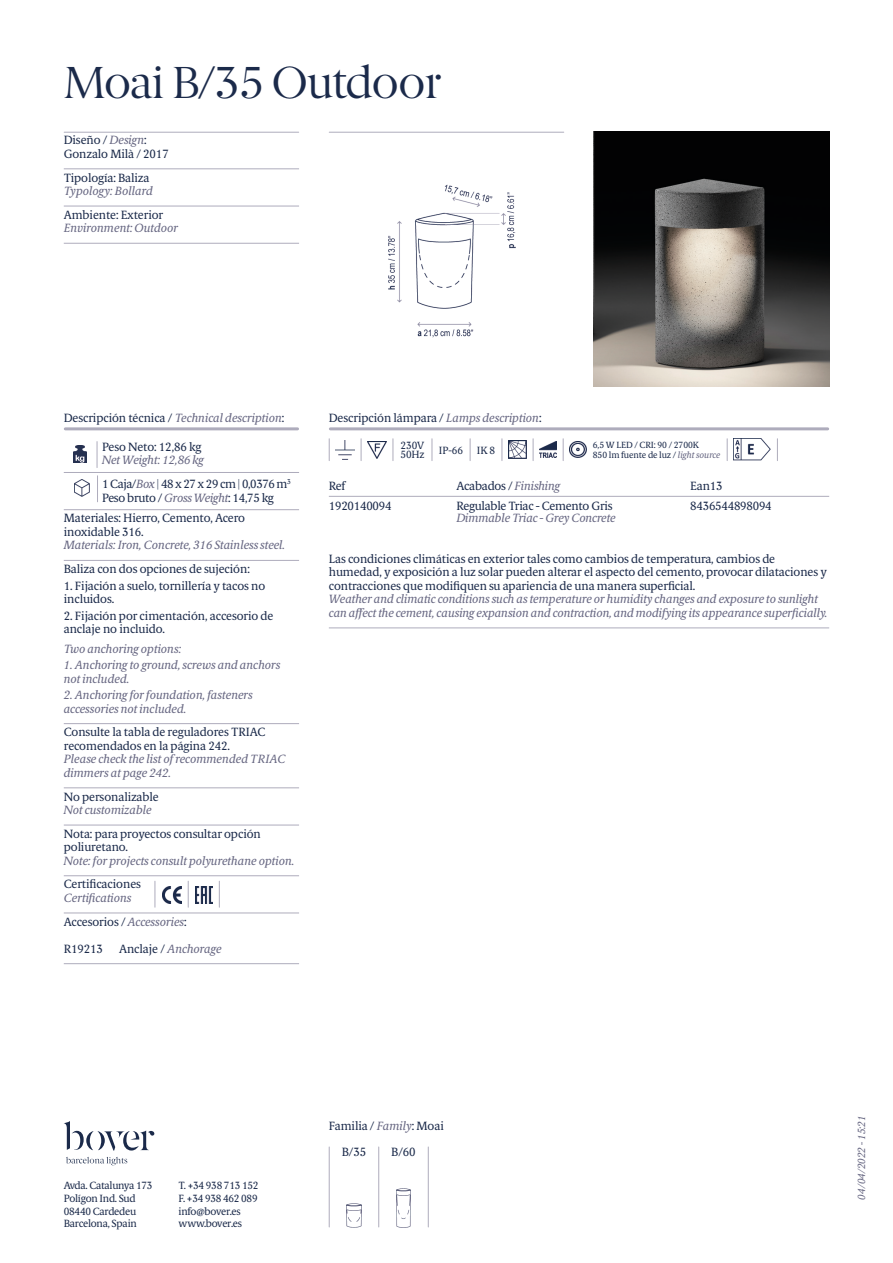
<style>
.page{position:relative;width:893px;height:1263px;background:#fff}
.page>*{position:absolute;margin:0;border:0;box-sizing:border-box;transform-origin:0 0}
.Nom{font:45px "Berlingske Serif";letter-spacing:-.025em;color:#1b2a4a}
.Text_línia_inferior{font:12px/13.5px "Berlingske Serif Tx";letter-spacing:-.01em;color:#1b2a4a}
.Text_línia_inferior-2{font:italic 12px/13.5px "Berlingske Serif Tx";letter-spacing:-.01em;color:#676782}
.Acabats{font:12px "Berlingske Serif Tx";letter-spacing:-.02em;color:#1b2a4a}
.Text_línia_inferior-3{font:12px/13.5px "Berlingske Serif Tx";letter-spacing:-.035em;color:#1b2a4a}
.Acabats-2{font:italic 12px "Berlingske Serif Tx";letter-spacing:-.02em;color:#676782}
.Info_tècnica{font:10.5px/12.8px "Berlingske Serif Tx";letter-spacing:-.025em;color:#1b2a4a}
.t1{font:italic 10.5px "Berlingske Serif Tx";letter-spacing:-.01em;color:#676782}
.Info_Bombeta{font:9px "Berlingske Serif Tx";letter-spacing:-.01em;color:#1b2a4a}
.s1{font-style:italic;color:#676782}
.s2{font-style:normal;color:#1b2a4a}
</style>
<div class="page">
<hr style="left:64px;top:168px;width:235px;height:1px;background:#aeacbc">
<hr style="left:64px;top:206px;width:235px;height:1px;background:#aeacbc">
<hr style="left:64px;top:243px;width:235px;height:1px;background:#aeacbc">
<hr style="left:64px;top:132px;width:235px;height:1px;background:#aeacbc">
<hr style="left:329px;top:132px;width:235px;height:1px;background:#aeacbc">
<img style="left:388px;top:184px;width:128px;height:154px">
<hr style="left:64px;top:472px;width:235px;height:1px;background:#aeacbc">
<hr style="left:64px;top:509px;width:235px;height:1px;background:#aeacbc">
<hr style="left:64px;top:560px;width:235px;height:1px;background:#aeacbc">
<hr style="left:64px;top:723px;width:235px;height:1px;background:#aeacbc">
<hr style="left:64px;top:787px;width:235px;height:1px;background:#aeacbc">
<hr style="left:64px;top:825px;width:235px;height:1px;background:#aeacbc">
<hr style="left:64px;top:875px;width:235px;height:1px;background:#aeacbc">
<hr style="left:64px;top:912px;width:235px;height:1px;background:#aeacbc">
<hr style="left:64px;top:963px;width:235px;height:1px;background:#aeacbc">
<img style="left:74px;top:446px;width:13px;height:17px">
<svg style="left:97px;top:442px;width:1px;height:26px"></svg>
<img style="left:74px;top:480px;width:15px;height:17px">
<svg style="left:97px;top:476px;width:1px;height:26px"></svg>
<svg style="left:155px;top:881px;width:1px;height:26px"></svg>
<img style="left:162px;top:886px;width:19px;height:17px">
<svg style="left:188px;top:881px;width:1px;height:26px"></svg>
<img style="left:195px;top:886px;width:17px;height:17px">
<svg style="left:219px;top:881px;width:1px;height:26px"></svg>
<hr style="left:330px;top:427px;width:498px;height:3px;background:#aeacbc">
<img style="left:509px;top:441px;width:17px;height:17px">
<svg style="left:470px;top:439px;width:1px;height:22px"></svg>
<svg style="left:502px;top:439px;width:1px;height:22px"></svg>
<svg style="left:432px;top:439px;width:1px;height:22px"></svg>
<svg style="left:393px;top:439px;width:1px;height:22px"></svg>
<svg style="left:329px;top:439px;width:1px;height:22px"></svg>
<svg style="left:361px;top:439px;width:1px;height:22px"></svg>
<img style="left:368px;top:441px;width:18px;height:17px">
<img style="left:336px;top:440px;width:18px;height:19px">
<svg style="left:533px;top:439px;width:1px;height:22px"></svg>
<svg style="left:727px;top:439px;width:1px;height:22px"></svg>
<img style="left:570px;top:441px;width:16px;height:17px">
<img style="left:540px;top:442px;width:16px;height:16px">
<svg style="left:563px;top:439px;width:1px;height:22px"></svg>
<hr style="left:65px;top:427px;width:233px;height:3px;background:#aeacbc">
<hr style="left:329px;top:1147px;width:1px;height:80px;background:#aeacbc">
<img style="left:347px;top:1203px;width:14px;height:24px">
<hr style="left:378px;top:1147px;width:1px;height:80px;background:#aeacbc">
<hr style="left:428px;top:1147px;width:1px;height:80px;background:#aeacbc">
<img style="left:396px;top:1188px;width:15px;height:39px">
<hr style="left:329px;top:627px;width:500px;height:1px;background:#aeacbc">
<svg style="left:777px;top:439px;width:1px;height:22px"></svg>
<img style="left:734px;top:439px;width:37px;height:21px">
<img style="left:594px;top:132px;width:235px;height:255px">
<svg style="left:66px;top:1157px;width:61px;height:8px"></svg>
<svg style="left:64px;top:1121px;width:90px;height:29px"></svg>
<hr style="left:329px;top:496px;width:500px;height:1px;background:#aeacbc">
<p class="Nom" style="left:64px;top:53px;width:379px">Moai B/35 Outdoor</p>
<p class="Text_línia_inferior" style="left:64px;top:133px;width:107px">Diseño / <span class="s1">Design</span>:<br>Gonzalo Milà / 2017</p>
<p class="Text_línia_inferior" style="left:64px;top:171px;width:91px">Tipología: Baliza<br><span class="s1">Typology: Bollard</span></p>
<p class="Text_línia_inferior-2" style="left:64px;top:208px;width:116px"><span class="s2">Ambiente: Exterior<br></span>Environment: Outdoor</p>
<p class="Text_línia_inferior" style="left:64px;top:411px;width:222px">Descripción técnica / <span class="s1">Technical description</span>:</p>
<p class="Text_línia_inferior-2" style="left:102px;top:440px;width:104px"><span class="s2">Peso Neto: 12,86 kg<br></span>Net Weight: 12,86 kg</p>
<p class="Text_línia_inferior-3" style="left:102px;top:477px;width:190px">1 Caja/<span class="s1">Box</span> | 48 x 27 x 29 cm | 0,0376 m<sup>3<br></sup>Peso bruto / <span class="s1">Gross Weight</span>: 14,75 kg</p>
<p class="Text_línia_inferior" style="left:64px;top:511px;width:223px">Materiales: Hierro, Cemento, Acero inoxidable 316.<br><span class="s1">Materials: Iron, Concrete, 316 Stainless steel.</span></p>
<p class="Text_línia_inferior" style="left:64px;top:562px;width:188px">Baliza con dos opciones de sujeción:</p>
<p class="Text_línia_inferior" style="left:64px;top:579px;width:203px">1. Fijación a suelo, tornillería y tacos no incluidos.</p>
<p class="Text_línia_inferior" style="left:64px;top:609px;width:211px">2. Fijación por cimentación, accesorio de anclaje no incluido.</p>
<p class="Text_línia_inferior-2" style="left:64px;top:642px;width:119px">Two anchoring options:</p>
<p class="Text_línia_inferior-2" style="left:64px;top:658px;width:218px">1. Anchoring to ground, screws and anchors not included.</p>
<p class="Text_línia_inferior-2" style="left:64px;top:688px;width:191px">2. Anchoring for foundation, fasteners accessories not included.</p>
<p class="Text_línia_inferior" style="left:64px;top:725px;width:223px">Consulte la tabla de reguladores TRIAC recomendados en la página 242.<br><span class="s1">Please check the list of recommended TRIAC dimmers at page 242.</span></p>
<p class="Text_línia_inferior" style="left:64px;top:790px;width:97px">No personalizable<br><span class="s1">Not customizable</span></p>
<p class="Text_línia_inferior" style="left:64px;top:827px;width:232px">Nota: para proyectos consultar opción poliuretano.<br><span class="s1">Note: for projects consult polyurethane option.</span></p>
<p class="Text_línia_inferior" style="left:64px;top:877px;width:79px">Certificaciones<br><span class="s1">Certifications</span></p>
<p class="Text_línia_inferior" style="left:64px;top:915px;width:124px">Accesorios / <span class="s1">Accessories</span>:</p>
<p class="Text_línia_inferior" style="left:64px;top:942px;width:41px">R19213</p>
<p class="Text_línia_inferior-2" style="left:119px;top:942px;width:104px"><span class="s2">Anclaje /</span> Anchorage</p>
<p class="Text_línia_inferior" style="left:329px;top:411px;width:214px">Descripción lámpara / <span class="s1">Lamps description</span>:</p>
<p class="Info_tècnica" style="left:439px;top:444px;width:26px">IP-66</p>
<p class="Info_tècnica" style="left:477px;top:444px;width:20px">IK 8</p>
<p class="Info_tècnica" style="left:400px;top:439px;width:25px">230V</p>
<p class="Info_tècnica" style="left:400px;top:448px;width:26px">50Hz</p>
<p class="Info_Bombeta" style="left:593px;top:438px;width:108px">6,5 W LED / CRI: 90 / 2700K</p>
<p class="Info_Bombeta" style="left:593px;top:449px;width:129px">850 lm fuente de luz / <span class="s1">light source</span></p>
<p class="Acabats" style="left:329px;top:477px;width:18px">Ref</p>
<p class="Acabats" style="left:456px;top:477px;width:105px">Acabados / <span class="s1">Finishing</span></p>
<p class="Acabats" style="left:690px;top:477px;width:34px">Ean13</p>
<p class="Acabats" style="left:329px;top:497px;width:64px">1920140094</p>
<p class="Acabats" style="left:456px;top:497px;width:158px">Regulable Triac - Cemento Gris</p>
<p class="Acabats" style="left:690px;top:497px;width:83px">8436544898094</p>
<p class="Acabats-2" style="left:456px;top:509px;width:161px">Dimmable Triac - Grey Concrete</p>
<p class="Text_línia_inferior" style="left:329px;top:552px;width:500px">Las condiciones climáticas en exterior tales como cambios de temperatura, cambios de humedad, y exposición a luz solar pueden alterar el aspecto del cemento, provocar dilataciones y contracciones que modifiquen su apariencia de una manera superficial.<br><span class="s1">Weather and climatic conditions such as temperature or humidity changes and exposure to sunlight can affect the cement, causing expansion and contraction, and modifying its appearance superficially.</span></p>
<p class="Info_tècnica" style="left:64px;top:1179px;width:90px">Avda. Catalunya 173<br>Polígon Ind. Sud<br>08440 Cardedeu<br>Barcelona, Spain</p>
<p class="Info_tècnica" style="left:179px;top:1179px;width:81px">T. +34 938 713 152<br>F. +34 938 462 089 info@bover.es www.bover.es</p>
<p class="Text_línia_inferior" style="left:329px;top:1119px;width:117px">Familia / <span class="s1">Family</span>: Moai</p>
<p class="Text_línia_inferior" style="left:342px;top:1145px;width:26px">B/35</p>
<p class="Text_línia_inferior" style="left:391px;top:1145px;width:26px">B/60</p>
<p class="t1" style="left:854px;top:1199px;width:86px;rotate:-90deg">04/04/2022 - 15:21</p>
</div>
